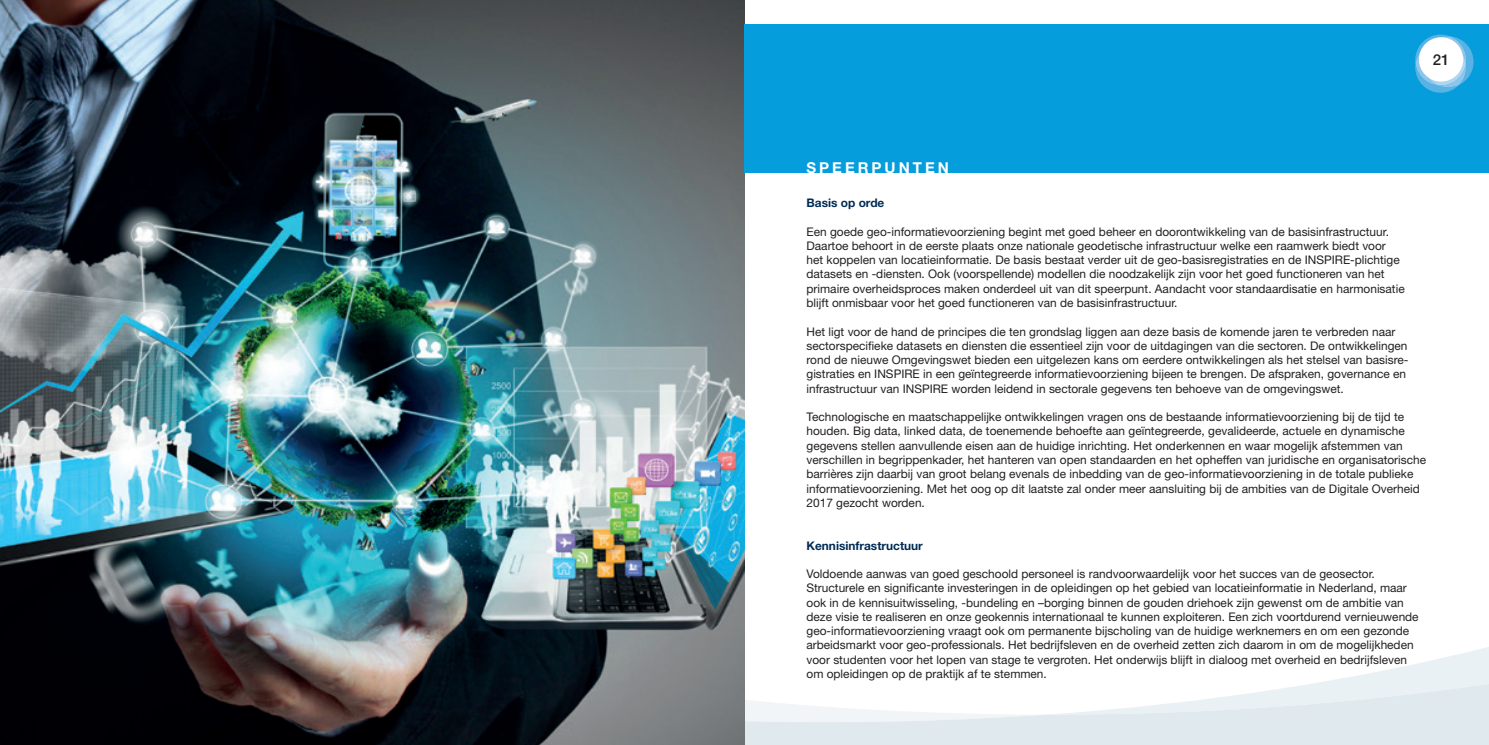
<style>
.page{position:relative;width:1489px;height:745px;background:#fff}
.page>*{position:absolute;margin:0;border:0;box-sizing:border-box;transform-origin:0 0}
.t1{font:700 15px "Helvetica Neue LT Std";letter-spacing:.2em;color:#fff}
.t2{font:500 15px "Helvetica Neue LT Std";color:#231f20}
.t3{font:11.88px/14.2px "Helvetica Neue LT Std";color:#231f20}
.t4{font:700 11.88px "Helvetica Neue LT Std";color:#002c55}
</style>
<div class="page">
<svg style="left:744px;top:646px;width:744px;height:37px"></svg>
<svg style="left:744px;top:683px;width:744px;height:61px;fill:#e0e9ee"></svg>
<img style="left:0;top:0;width:744px;height:744px">
<div style="left:744px;top:25px;width:744px;height:148px;background:#069ddc"></div>
<svg style="left:1415px;top:35px;width:58px;height:58px"></svg>
<div style="left:1418px;top:37px;width:44px;height:44px;background:#fff;border-radius:50%"></div>
<p class="t1" style="left:806px;top:159px;width:144px">SPEERPUNTEN</p>
<p class="t2" style="left:1432px;top:50px;width:18px">21</p>
<p class="t4" style="left:806px;top:195px;width:79px">Basis op orde</p>
<p class="t3" style="left:806px;top:224px;width:599px">Een goede geo-informatievoorziening begint met goed beheer en doorontwikkeling van de basisinfrastructuur.<br>Daartoe behoort in de eerste plaats onze nationale geodetische infrastructuur welke een raamwerk biedt voor het koppelen van locatieinformatie. De basis bestaat verder uit de geo-basisregistraties en de INSPIRE-plichtige datasets en -diensten. Ook (voorspellende) modellen die noodzakelijk zijn voor het goed functioneren van het primaire overheidsproces maken onderdeel uit van dit speerpunt. Aandacht voor standaardisatie en harmonisatie blijft onmisbaar voor het goed functioneren van de basisinfrastructuur.</p>
<p class="t3" style="left:806px;top:324px;width:603px">Het ligt voor de hand de principes die ten grondslag liggen aan deze basis de komende jaren te verbreden naar sectorspecifieke datasets en diensten die essentieel zijn voor de uitdagingen van die sectoren. De ontwikkelingen rond de nieuwe Omgevingswet bieden een uitgelezen kans om eerdere ontwikkelingen als het stelsel van basisre&shy;gistraties en INSPIRE in een geïntegreerde informatievoorziening bijeen te brengen. De afspraken, governance en infrastructuur van INSPIRE worden leidend in sectorale gegevens ten behoeve van de omgevingswet.</p>
<p class="t3" style="left:806px;top:409px;width:621px">Technologische en maatschappelijke ontwikkelingen vragen ons de bestaande informatievoorziening bij de tijd te houden. Big data, linked data, de toenemende behoefte aan geïntegreerde, gevalideerde, actuele en dynamische gegevens stellen aanvullende eisen aan de huidige inrichting. Het onderkennen en waar mogelijk afstemmen van verschillen in begrippenkader, het hanteren van open standaarden en het opheffen van juridische en organisatorische barrières zijn daarbij van groot belang evenals de inbedding van de geo-informatievoorziening in de totale publieke informatievoorziening. Met het oog op dit laatste zal onder meer aansluiting bij de ambities van de Digitale Overheid 2017 gezocht worden.</p>
<p class="t4" style="left:806px;top:537px;width:118px">Kennisinfrastructuur</p>
<p class="t3" style="left:806px;top:566px;width:613px">Voldoende aanwas van goed geschoold personeel is randvoorwaardelijk voor het succes van de geosector.<br>Structurele en significante investeringen in de opleidingen op het gebied van locatieinformatie in Nederland, maar ook in de kennisuitwisseling, -bundeling en –borging binnen de gouden driehoek zijn gewenst om de ambitie van deze visie te realiseren en onze geokennis internationaal te kunnen exploiteren. Een zich voortdurend vernieuwende geo-informatievoorziening vraagt ook om permanente bijscholing van de huidige werknemers en om een gezonde arbeidsmarkt voor geo-professionals. Het bedrijfsleven en de overheid zetten zich daarom in om de mogelijkheden voor studenten voor het lopen van stage te vergroten. Het onderwijs blijft in dialoog met overheid en bedrijfsleven om opleidingen op de praktijk af te stemmen.</p>
</div>
